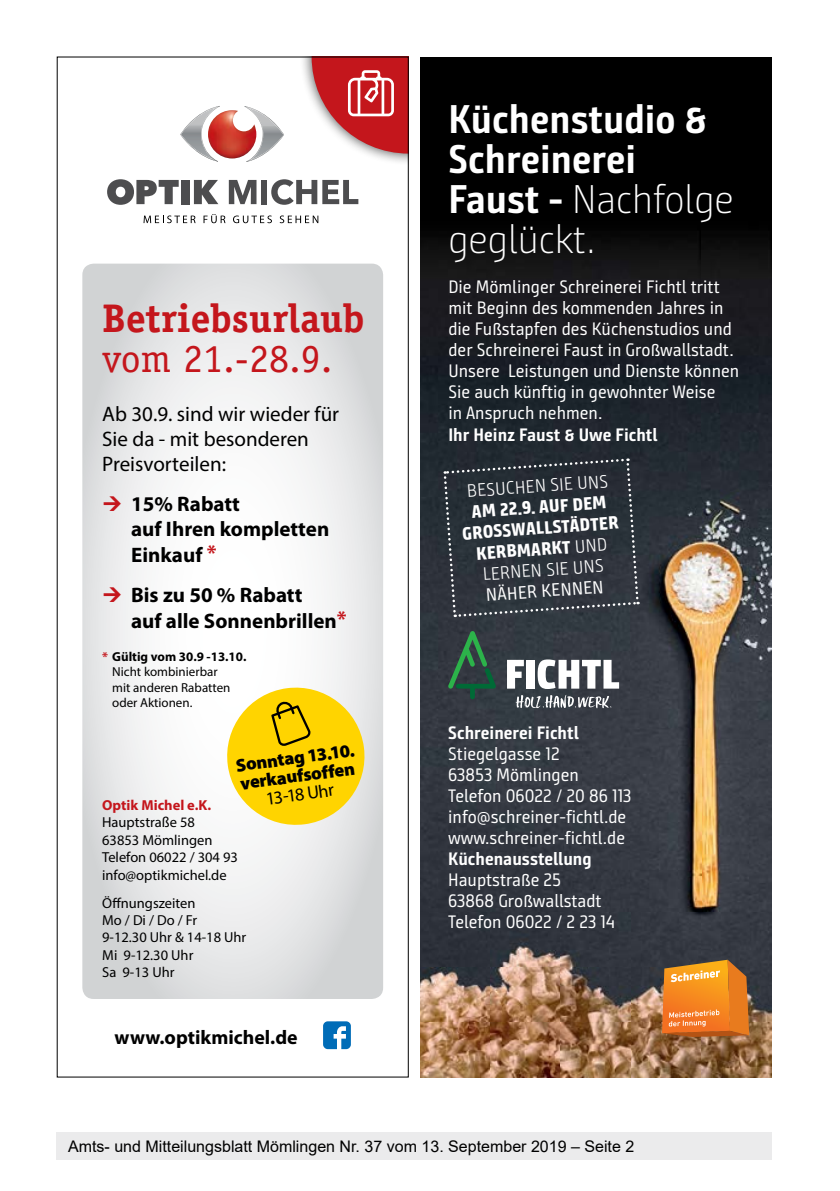
<style>
.page{position:relative;width:840px;height:1191px;background:#fff}
.page>*{position:absolute;margin:0;border:0;box-sizing:border-box;transform-origin:0 0}
.t1{font:700 40px/40px "Bunday Sans";color:#fff}
.t2{font:700 40px "Officina Serif Std";color:#c4161c}
.t3{font:40px "Officina Serif Std";color:#c4161c}
.t4{font:700 21px/25.6px "Myriad Pro";color:#000}
.t5{font:21px/25.2px "Myriad Pro";color:#000}
.t6{font:700 19.8px "Myriad Pro";color:#000}
.t7{font:900 18.2px/18.2px "Myriad Pro";color:#000}
.t8{font:18.2px "Myriad Pro";color:#000}
.t9{font:18px/21px "Bunday Sans";color:#fff}
.t10{font:700 18px "Bunday Sans";color:#fff}
.t11{font:800 18px/21px "Bunday Sans";color:#fff;text-align:center}
.t12{font:300 18px "Bunday Sans";color:#fff}
.t13{font:16px "Arial";color:#000}
.t14{font:14.4px/17.4px "Myriad Pro";color:#000}
.t15{font:700 14.4px "Myriad Pro";color:#c4161c}
.t16{font:13px/15.6px "Myriad Pro";color:#000}
.s1{font-size:21.8px;color:#c4161c}
.s2{font-weight:700;color:#c4161c}
.s3{font-weight:700}
.s4{font-weight:300}
</style>
<div class="page">
<div style="left:57px;top:1132px;width:714px;height:27px;background:#ebebec"></div>
<svg style="left:82px;top:264px;width:301px;height:735px"></svg>
<svg style="left:143px;top:215px;width:52px;height:8px"></svg>
<svg style="left:203px;top:214px;width:22px;height:9px"></svg>
<svg style="left:233px;top:215px;width:39px;height:8px"></svg>
<svg style="left:279px;top:215px;width:39px;height:8px"></svg>
<svg style="left:180px;top:106px;width:104px;height:56px"></svg>
<img style="left:208px;top:110px;width:48px;height:48px">
<svg style="left:107px;top:179px;width:71px;height:26px"></svg>
<div style="left:181px;top:180px;width:8px;height:24px;background:#4d4d4f"></div>
<svg style="left:194px;top:180px;width:24px;height:24px"></svg>
<svg style="left:229px;top:180px;width:27px;height:24px"></svg>
<div style="left:261px;top:180px;width:6px;height:24px;background:#4d4d4f"></div>
<svg style="left:271px;top:179px;width:87px;height:26px"></svg>
<svg style="left:323px;top:1021px;width:28px;height:28px"></svg>
<svg style="left:223px;top:683px;width:145px;height:146px"></svg>
<div style="left:299px;top:57px;width:109px;height:109px;background:#000;opacity:.75"></div>
<svg style="left:311px;top:57px;width:98px;height:97px"></svg>
<div style="left:420px;top:57px;width:351px;height:1020px;background:#000"></div>
<img style="left:420px;top:238px;width:351px;height:839px">
<svg style="left:661px;top:959px;width:87px;height:78px;background:#dc822e"></svg>
<svg style="left:515px;top:695px;width:96px;height:13px"></svg>
<svg style="left:506px;top:660px;width:17px;height:28px"></svg>
<div style="left:526px;top:660px;width:8px;height:28px;background:#fff"></div>
<svg style="left:537px;top:659px;width:81px;height:30px;background:#a8abae"></svg>
<svg style="left:447px;top:631px;width:48px;height:68px;background:#2d5041"></svg>
<svg style="left:442px;top:457px;width:197px;height:161px;background:#2e343c"></svg>
<svg style="left:104px;top:496px;width:17px;height:15px"></svg>
<svg style="left:104px;top:587px;width:17px;height:14px"></svg>
<h1 class="t2" style="left:102px;top:293px;width:264px">Betriebsurlaub</h1>
<h1 class="t3" style="left:102px;top:335px;width:232px">vom 21.-28.9.</h1>
<p class="t5" style="left:102px;top:401px;width:238px">Ab 30.9. sind wir wieder für<br>Sie da - mit besonderen<br>Preisvorteilen:</p>
<p class="t4" style="left:131px;top:490px;width:199px">15% Rabatt<br>auf Ihren kompletten<br>Einkauf <span class="s1">*</span></p>
<p class="t4" style="left:131px;top:581px;width:217px">Bis zu 50 % Rabatt<br>auf alle Sonnenbrillen<span class="s1">*</span></p>
<p class="t16" style="left:112px;top:648px;width:136px;text-indent:-10px"><span class="s2">*</span> <span class="s3">Gültig vom 30.9 -13.10.<br></span>Nicht kombinierbar<br>mit anderen Rabatten oder Aktionen.</p>
<p class="t7" style="left:235px;top:755px;width:121px;rotate:-7deg">Sonntag 13.10. verkaufsoffen</p>
<p class="t8" style="left:265px;top:787px;width:70px;rotate:-7deg">13-18 Uhr</p>
<p class="t15" style="left:102px;top:796px;width:110px">Optik Michel e.K.</p>
<p class="t14" style="left:102px;top:813px;width:137px">Hauptstraße 58<br>63853 Mömlingen<br>Telefon 06022 / 304 93 info@optikmichel.de</p>
<p class="t14" style="left:102px;top:894px;width:145px">Öffnungszeiten<br>Mo / Di / Do / Fr<br>9-12.30 Uhr &amp; 14-18 Uhr<br>Mi 9-12.30 Uhr<br>Sa 9-13 Uhr</p>
<p class="t6" style="left:114px;top:1024px;width:184px">www.optikmichel.de</p>
<h1 class="t1" style="left:448px;top:99px;width:287px">Küchenstudio &amp;<br>Schreinerei<br>Faust - <span class="s4">Nachfolge geglückt.</span></h1>
<p class="t9" style="left:448px;top:277px;width:292px">Die Mömlinger Schreinerei Fichtl tritt mit Beginn des kommenden Jahres in die Fußstapfen des Küchenstudios und der Schreinerei Faust in Großwallstadt.<br>Unsere Leistungen und Dienste können Sie auch künftig in gewohnter Weise<br>in Anspruch nehmen.</p>
<p class="t10" style="left:448px;top:423px;width:211px">Ihr Heinz Faust &amp; Uwe Fichtl</p>
<p class="t12" style="left:466px;top:480px;width:143px;rotate:-4deg">BESUCHEN SIE UNS</p>
<p class="t11" style="left:460px;top:502px;width:158px;rotate:-4deg">AM 22.9. AUF DEM<br>GROSSWALLSTÄDTER<br>KERBMARKT <span class="s4">UND<br>LERNEN SIE UNS</span></p>
<p class="t9" style="left:485px;top:584px;width:119px;rotate:-4deg">NÄHER KENNEN</p>
<p class="t10" style="left:448px;top:721px;width:132px">Schreinerei Fichtl</p>
<p class="t9" style="left:448px;top:743px;width:185px">Stiegelgasse 12<br>63853 Mömlingen<br>Telefon 06022 / 20 86 113 info@schreiner-fichtl.de www.schreiner-fichtl.de</p>
<p class="t10" style="left:448px;top:847px;width:145px">Küchenausstellung</p>
<p class="t9" style="left:448px;top:869px;width:168px">Hauptstraße 25<br>63868 Großwallstadt<br>Telefon 06022 / 2 23 14</p>
<p class="t13" style="left:68px;top:1135px;width:567px">Amts- und Mitteilungsblatt Mömlingen Nr. 37 vom 13. September 2019 – Seite 2</p>
</div>
